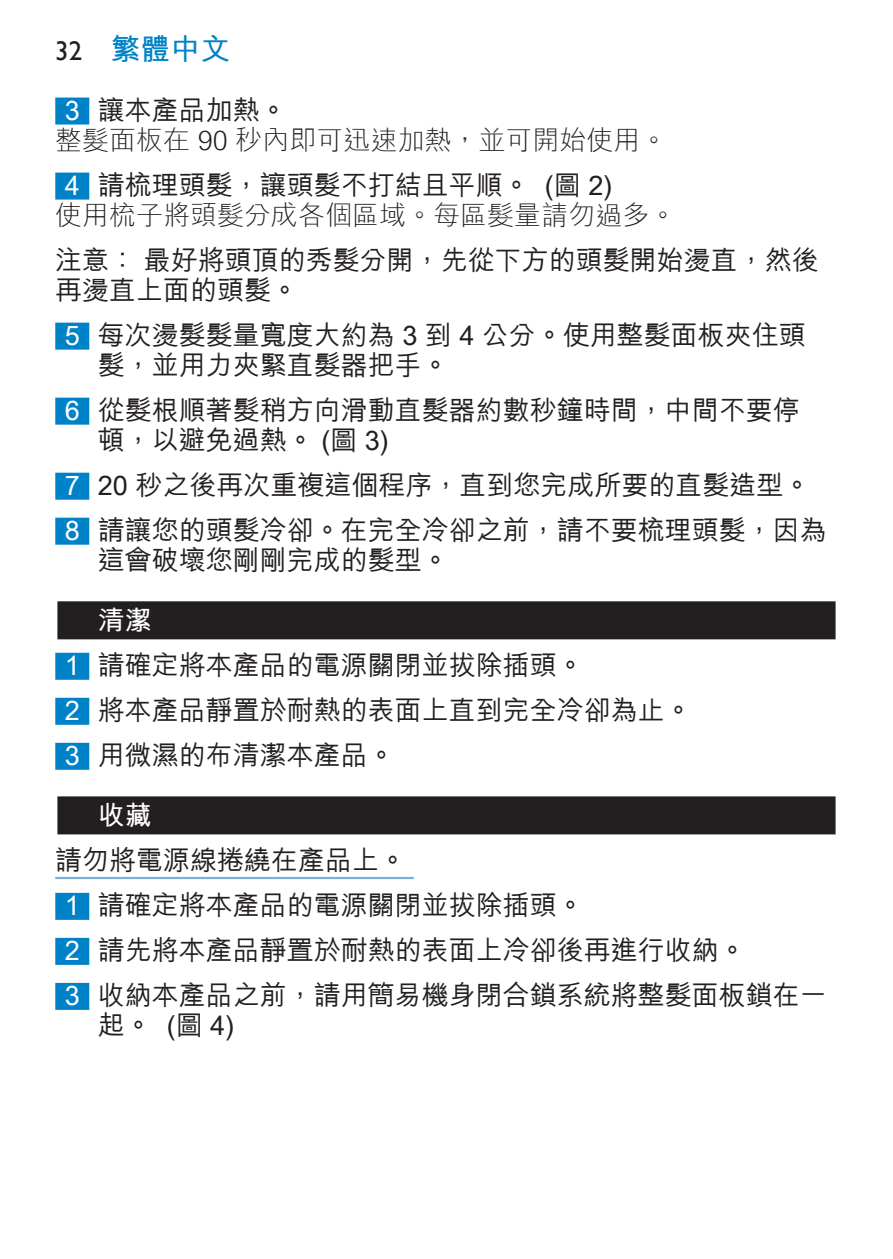
<style>
.page{position:relative;width:893px;height:1259px;background:#fff}
.page>*{position:absolute;margin:0;border:0;box-sizing:border-box;transform-origin:0 0}
.t1{font:700 30px "M Hei B5";color:#0082c8}
.t2{font:500 27px/45px "M Hei B5";color:#231f20}
.t3{font:300 27px/30px "M Hei B5";color:#231f20}
.t4{font:700 27px "M Hei B5";color:#fff}
.t5{font:27px "Gill Sans Alt One WGL";color:#231f20}
.s1{font-weight:500;color:#fff}
.s2{font-weight:500}
.s3{color:#fff}
.s4{font-weight:700;color:#fff}
</style>
<div class="page">
<div style="left:55px;top:98px;width:34px;height:27px;background:#0082c8"></div>
<div style="left:55px;top:173px;width:34px;height:27px;background:#0082c8"></div>
<div style="left:55px;top:323px;width:34px;height:27px;background:#0082c8"></div>
<div style="left:55px;top:398px;width:34px;height:27px;background:#0082c8"></div>
<div style="left:55px;top:473px;width:34px;height:27px;background:#0082c8"></div>
<div style="left:55px;top:518px;width:34px;height:27px;background:#0082c8"></div>
<div style="left:55px;top:599px;width:783px;height:43px;background:linear-gradient(to right,#afaeae,#afaeae)"></div>
<div style="left:57px;top:601px;width:779px;height:38px;background:#231f20"></div>
<div style="left:55px;top:653px;width:34px;height:27px;background:#0082c8"></div>
<div style="left:55px;top:698px;width:34px;height:27px;background:#0082c8"></div>
<div style="left:55px;top:743px;width:34px;height:27px;background:#0082c8"></div>
<div style="left:55px;top:794px;width:783px;height:43px;background:linear-gradient(to right,#9f9d9d,#9f9d9d)"></div>
<div style="left:57px;top:796px;width:779px;height:38px;background:#231f20"></div>
<hr style="left:55px;top:877px;width:359px;height:2px;background:#76b1df">
<div style="left:55px;top:893px;width:34px;height:27px;background:#0082c8"></div>
<div style="left:55px;top:938px;width:34px;height:27px;background:#0082c8"></div>
<div style="left:55px;top:983px;width:34px;height:27px;background:#0082c8"></div>
<p class="t5" style="left:55px;top:32px;width:14px">32</p>
<p class="t1" style="left:111px;top:34px;width:122px">繁體中文</p>
<p class="t3" style="left:55px;top:96px;width:614px;text-indent:10px"><span class="s1">3</span> <span class="s2">讓本產品加熱。<br></span>整髮面板在 90 秒內即可迅速加熱，並可開始使用。</p>
<p class="t3" style="left:55px;top:171px;width:623px;text-indent:10px"><span class="s1">4</span> <span class="s2">請梳理頭髮，讓頭髮不打結且平順。 (圖 2)<br></span>使用梳子將頭髮分成各個區域。每區髮量請勿過多。</p>
<p class="t2" style="left:55px;top:246px;width:765px;line-height:30px">注意： 最好將頭頂的秀髮分開，先從下方的頭髮開始燙直，然後再燙直上面的頭髮。</p>
<p class="t2" style="left:98px;top:321px;width:710px;line-height:30px;text-indent:-33px"><span class="s3">5</span> 每次燙髮髮量寬度大約為 3 到 4 公分。使用整髮面板夾住頭髮，並用力夾緊直髮器把手。</p>
<p class="t2" style="left:98px;top:396px;width:704px;line-height:30px;text-indent:-33px"><span class="s3">6</span> 從髮根順著髮稍方向滑動直髮器約數秒鐘時間，中間不要停頓，以避免過熱。 (圖 3)</p>
<p class="t2" style="left:65px;top:463px;width:764px"><span class="s3">7</span> 20 秒之後再次重複這個程序，直到您完成所要的直髮造型。<br><span class="s3">8</span> 請讓您的頭髮冷卻。在完全冷卻之前，請不要梳理頭髮，因為</p>
<p class="t2" style="left:98px;top:538px;width:353px">這會破壞您剛剛完成的髮型。</p>
<p class="t2" style="left:65px;top:598px;width:629px;text-indent:33px"><span class="s4">清潔<br></span><span class="s3">1</span> 請確定將本產品的電源關閉並拔除插頭。<br><span class="s3">2</span> 將本產品靜置於耐熱的表面上直到完全冷卻為止。<br><span class="s3">3</span> 用微濕的布清潔本產品。</p>
<p class="t4" style="left:98px;top:801px;width:55px">收藏</p>
<p class="t2" style="left:65px;top:838px;width:764px;text-indent:-10px">請勿將電源線捲繞在產品上。<br><span class="s3">1</span> 請確定將本產品的電源關閉並拔除插頭。<br><span class="s3">2</span> 請先將本產品靜置於耐熱的表面上冷卻後再進行收納。<br><span class="s3">3</span> 收納本產品之前，請用簡易機身閉合鎖系統將整髮面板鎖在一</p>
<p class="t2" style="left:98px;top:1003px;width:138px">起。 (圖 4)</p>
</div>
